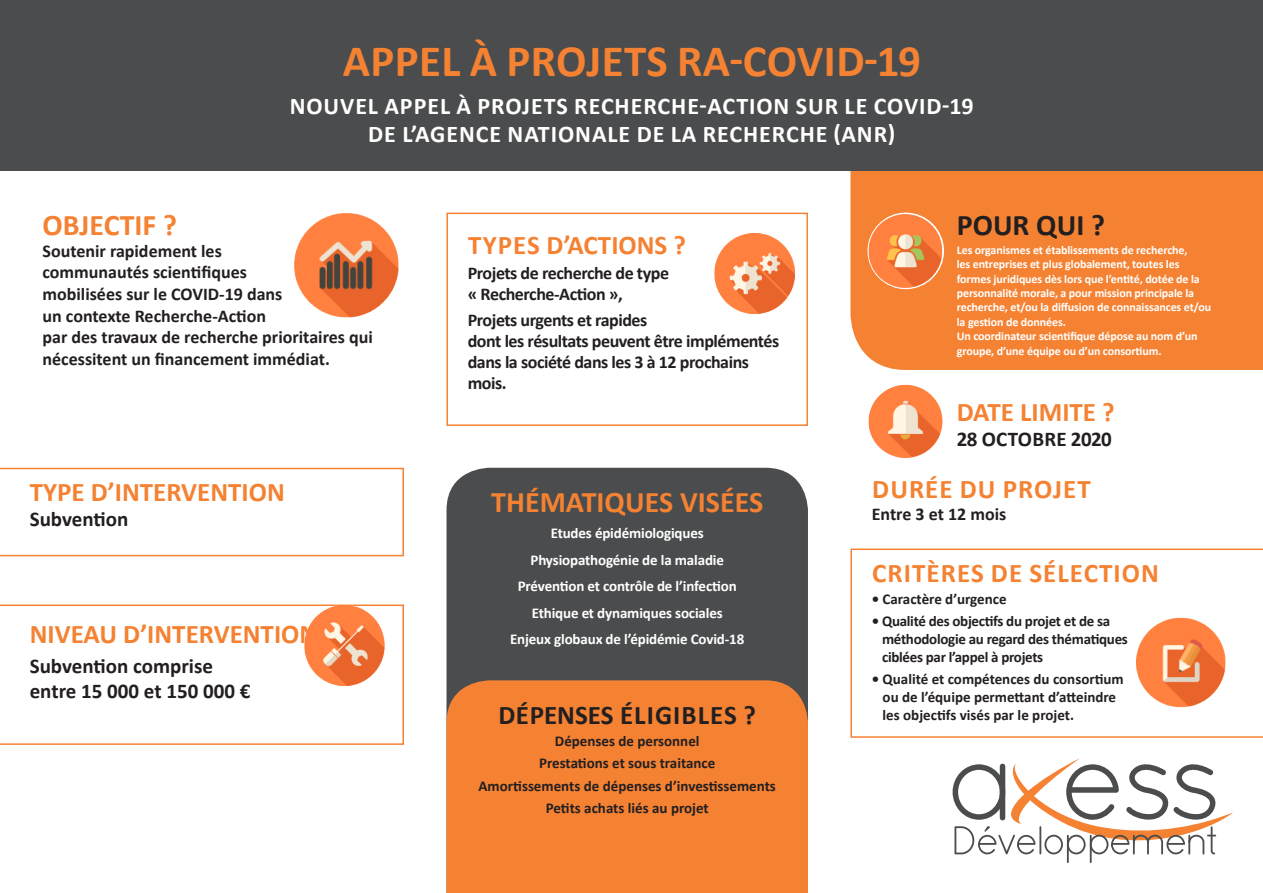
<style>
.page{position:relative;width:1263px;height:893px;background:#fff}
.page>*{position:absolute;margin:0;border:0;box-sizing:border-box;transform-origin:0 0}
.t1{font:700 45px "Calibri";letter-spacing:.01em;color:#f48232}
.t2{font:700 30px "Calibri";color:#f48232}
.t3{font:700 30px "Calibri";color:#231f20}
.t4{font:700 27px "Calibri";color:#f48232}
.t5{font:700 27px "Calibri";letter-spacing:.04em;color:#f48232}
.t6{font:700 27px "Calibri";letter-spacing:.03em;color:#231f20}
.t7{font:700 24px/28.8px "Calibri";letter-spacing:.04em;color:#fff;text-align:center}
.t8{font:700 21px/25.2px "Calibri";color:#231f20}
.t9{font:700 18px/21.6px "Calibri";letter-spacing:-.01em;color:#231f20}
.t10{font:700 15px/18px "Calibri";color:#231f20}
.t11{font:700 15px "Calibri";letter-spacing:-.01em;color:#fff}
.t12{font:700 15px/18px "Calibri";letter-spacing:-.02em;color:#231f20}
.t13{font:700 12px/14.4px "Calibri";letter-spacing:-.01em;color:#fff}
</style>
<div class="page">
<div style="left:850px;top:170px;width:413px;height:200px;background:#f48232"></div>
<svg style="left:850px;top:548px;width:413px;height:190px"></svg>
<svg style="left:446px;top:212px;width:362px;height:214px"></svg>
<div style="left:0;top:0;width:1263px;height:170px;background:#4b4c4d"></div>
<hr style="left:1067px;top:835px;width:2px;height:28px;background:#4b4c4d">
<hr style="left:1090px;top:835px;width:2px;height:28px;background:#4b4c4d">
<svg style="left:952px;top:758px;width:281px;height:102px"></svg>
<img style="left:867px;top:213px;width:77px;height:76px;border-radius:38px">
<img style="left:867px;top:383px;width:77px;height:77px;border-radius:38px">
<img style="left:1129px;top:610px;width:104px;height:104px;border-radius:52px">
<img style="left:293px;top:213px;width:107px;height:106px;border-radius:53px">
<img style="left:708px;top:227px;width:93px;height:93px;border-radius:47px">
<svg style="left:0;top:467px;width:404px;height:90px"></svg>
<svg style="left:0;top:604px;width:404px;height:141px"></svg>
<img style="left:298px;top:598px;width:94px;height:94px;border-radius:47px">
<div style="left:446px;top:468px;width:362px;height:212px;background:#4b4c4d"></div>
<div style="left:446px;top:680px;width:362px;height:213px;background:#f48232"></div>
<p class="t1" style="left:343px;top:33px;width:579px">APPEL À PROJETS RA-COVID-19</p>
<p class="t7" style="left:290px;top:91px;width:685px">NOUVEL APPEL À PROJETS RECHERCHE-ACTION SUR LE COVID-19<br>DE L’AGENCE NATIONALE DE LA RECHERCHE (ANR)</p>
<p class="t2" style="left:43px;top:206px;width:136px">OBJECTIF ?</p>
<p class="t9" style="left:43px;top:240px;width:332px">Soutenir rapidement les<br>communautés scientifiques<br>mobilisées sur le COVID-19 dans<br>un contexte Recherche-Action<br>par des travaux de recherche prioritaires qui nécessitent un financement immédiat.</p>
<p class="t4" style="left:30px;top:475px;width:257px">TYPE D’INTERVENTION</p>
<p class="t8" style="left:30px;top:506px;width:100px">Subvention</p>
<p class="t4" style="left:30px;top:617px;width:289px">NIVEAU D’INTERVENTION</p>
<p class="t8" style="left:30px;top:653px;width:222px">Subvention comprise entre 15 000 et 150 000 €</p>
<p class="t4" style="left:468px;top:228px;width:219px">TYPES D’ACTIONS ?</p>
<p class="t9" style="left:468px;top:263px;width:203px;line-height:21px">Projets de recherche de type « Recherche-Action »,</p>
<p class="t9" style="left:468px;top:309px;width:313px;line-height:21px">Projets urgents et rapides<br>dont les résultats peuvent être implémentés dans la société dans les 3 à 12 prochains mois.</p>
<p class="t2" style="left:491px;top:482px;width:273px">THÉMATIQUES VISÉES</p>
<p class="t11" style="left:551px;top:523px;width:155px">Etudes épidémiologiques</p>
<p class="t11" style="left:530px;top:550px;width:195px">Physiopathogénie de la maladie</p>
<p class="t11" style="left:518px;top:576px;width:220px">Prévention et contrôle de l’infection</p>
<p class="t11" style="left:532px;top:603px;width:192px">Ethique et dynamiques sociales</p>
<p class="t11" style="left:510px;top:629px;width:236px">Enjeux globaux de l’épidémie Covid-18</p>
<p class="t6" style="left:498px;top:698px;width:259px">DÉPENSES ÉLIGIBLES ?</p>
<p class="t10" style="left:555px;top:732px;width:146px">Dépenses de personnel</p>
<p class="t10" style="left:539px;top:754px;width:178px">Prestations et sous traitance</p>
<p class="t10" style="left:479px;top:777px;width:299px">Amortissements de dépenses d’investissements</p>
<p class="t10" style="left:546px;top:799px;width:165px">Petits achats liés au projet</p>
<p class="t3" style="left:957px;top:206px;width:150px">POUR QUI ?</p>
<p class="t13" style="left:957px;top:243px;width:256px">Les organismes et établissements de recherche,<br>les entreprises et plus globalement, toutes les formes juridiques dès lors que l’entité, dotée de la personnalité morale, a pour mission principale la recherche, et/ou la diffusion de connaissances et/ou la gestion de données.<br>Un coordinateur scientifique dépose au nom d’un groupe, d’une équipe ou d’un consortium.</p>
<p class="t4" style="left:957px;top:394px;width:159px">DATE LIMITE ?</p>
<p class="t8" style="left:957px;top:426px;width:157px">28 OCTOBRE 2020</p>
<p class="t5" style="left:872px;top:472px;width:220px">DURÉE DU PROJET</p>
<p class="t9" style="left:872px;top:503px;width:136px">Entre 3 et 12 mois</p>
<p class="t5" style="left:872px;top:555px;width:288px">CRITÈRES DE SÉLECTION</p>
<p class="t10" style="left:872px;top:590px;width:136px">• Caractère d’urgence</p>
<p class="t12" style="left:882px;top:612px;width:247px;text-indent:-10px">• Qualité des objectifs du projet et de sa méthodologie au regard des thématiques ciblées par l’appel à projets</p>
<p class="t10" style="left:883px;top:670px;width:243px;text-indent:-11px">• Qualité et compétences du consortium ou de l’équipe permettant d’atteindre les objectifs visés par le projet.</p>
</div>
